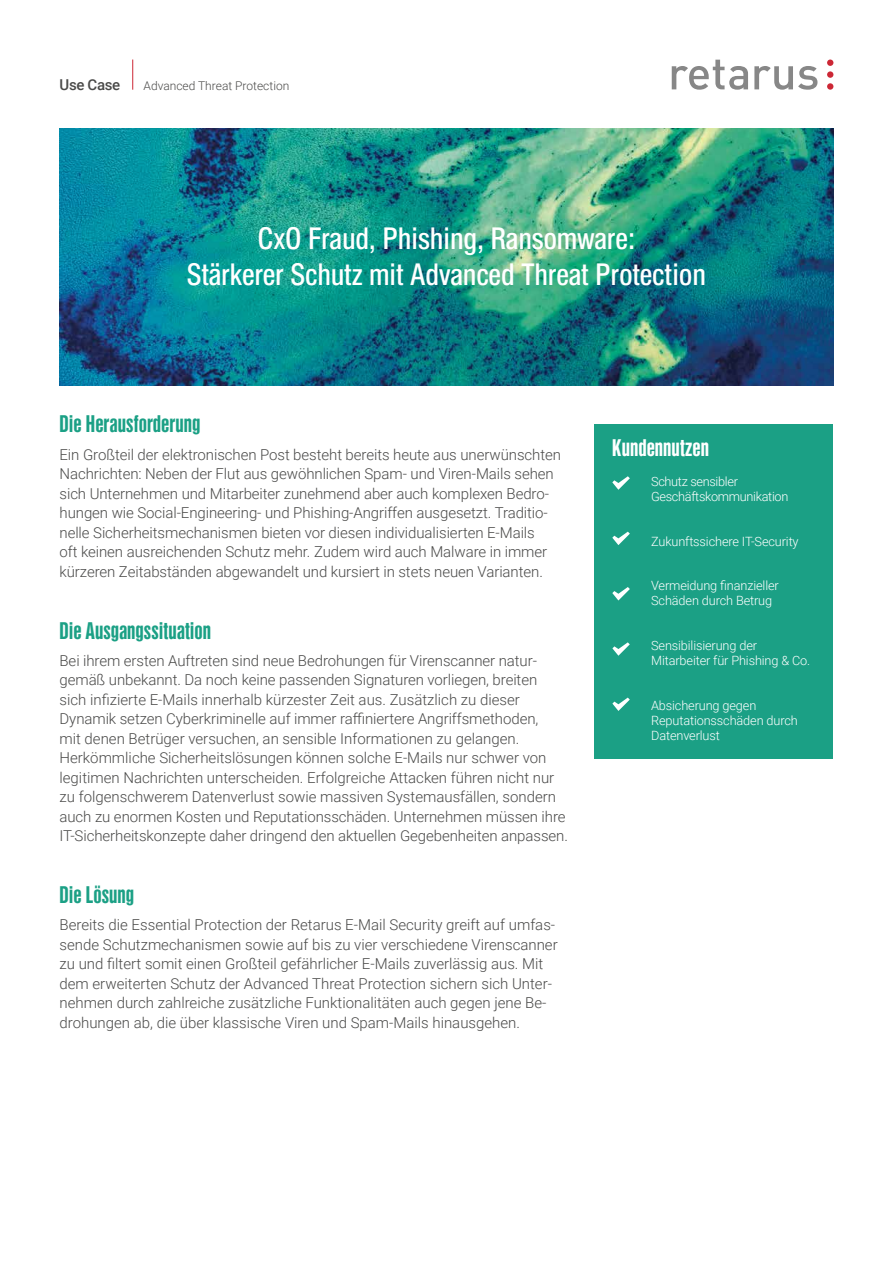
<style>
.page{position:relative;width:893px;height:1263px;background:#fff}
.page>*{position:absolute;margin:0;border:0;box-sizing:border-box;transform-origin:0 0}
.t1{font:500 30px/36px "Newhouse DT Cond";letter-spacing:-.01em;color:#fff;text-align:center}
.t2{font:700 21px "Newhouse DTS Cond";color:#1ba085}
.t3{font:700 21px "Newhouse DTS Cond";color:#fff}
.t4{font:300 15px/19.5px "Roboto";letter-spacing:-.005em;color:#4a4a49}
.t5{font:500 15px "Roboto";letter-spacing:-.02em;color:#4a4a49}
.t6{font:300 12.75px/15px "Roboto";letter-spacing:-.01em;color:#fff}
.t7{font:300 12px "Roboto";color:#4a4a49}
</style>
<div class="page">
<svg style="left:754px;top:66px;width:63px;height:24px"></svg>
<svg style="left:827px;top:60px;width:6px;height:6px"></svg>
<div style="left:827px;top:71px;width:6px;height:7px;background:#cc2735;border-radius:50%"></div>
<div style="left:827px;top:83px;width:6px;height:7px;background:#cc2735;border-radius:50%"></div>
<svg style="left:672px;top:60px;width:76px;height:30px"></svg>
<hr style="left:132px;top:60px;width:1px;height:30px;background:#cc2735">
<div style="left:595px;top:424px;width:238px;height:335px;background:#1ba085"></div>
<svg style="left:612px;top:532px;width:18px;height:13px"></svg>
<svg style="left:612px;top:587px;width:18px;height:13px"></svg>
<svg style="left:612px;top:476px;width:18px;height:14px"></svg>
<svg style="left:612px;top:698px;width:18px;height:13px"></svg>
<svg style="left:612px;top:642px;width:18px;height:14px"></svg>
<img style="left:60px;top:128px;width:773px;height:258px">
<p class="t5" style="left:60px;top:74px;width:62px">Use Case</p>
<p class="t7" style="left:144px;top:77px;width:147px">Advanced Threat Protection</p>
<h1 class="t1" style="left:187px;top:220px;width:521px">CxO Fraud, Phishing, Ransomware:<br>Stärkerer Schutz mit Advanced Threat Protection</h1>
<h2 class="t2" style="left:60px;top:411px;width:142px">Die Herausforderung</h2>
<p class="t4" style="left:60px;top:444px;width:503px">Ein Großteil der elektronischen Post besteht bereits heute aus unerwünschten Nachrichten: Neben der Flut aus gewöhnlichen Spam- und Viren-Mails sehen sich Unternehmen und Mitarbeiter zunehmend aber auch komplexen Bedro&shy;hungen wie Social-Engineering- und Phishing-Angriffen ausgesetzt. Traditio&shy;nelle Sicherheitsmechanismen bieten vor diesen individualisierten E-Mails<br>oft keinen ausreichenden Schutz mehr. Zudem wird auch Malware in immer kürzeren Zeitabständen abgewandelt und kursiert in stets neuen Varianten.</p>
<h2 class="t2" style="left:60px;top:617px;width:153px">Die Ausgangssituation</h2>
<p class="t4" style="left:60px;top:650px;width:510px">Bei ihrem ersten Auftreten sind neue Bedrohungen für Virenscanner natur&shy;gemäß unbekannt. Da noch keine passenden Signaturen vorliegen, breiten<br>sich infizierte E-Mails innerhalb kürzester Zeit aus. Zusätzlich zu dieser Dynamik setzen Cyberkriminelle auf immer raffiniertere Angriffsmethoden,<br>mit denen Betrüger versuchen, an sensible Informationen zu gelangen.<br>Herkömmliche Sicherheitslösungen können solche E‑Mails nur schwer von legitimen Nachrichten unterscheiden. Erfolgreiche Attacken führen nicht nur zu folgenschwerem Datenverlust sowie massiven Systemausfällen, sondern auch zu enormen Kosten und Reputationsschäden. Unternehmen müssen ihre IT-Sicherheitskonzepte daher dringend den aktuellen Gegebenheiten anpassen.</p>
<h2 class="t2" style="left:60px;top:882px;width:76px">Die Lösung</h2>
<p class="t4" style="left:60px;top:915px;width:500px">Bereits die Essential Protection der Retarus E-Mail Security greift auf umfas&shy;sende Schutzmechanismen sowie auf bis zu vier verschiedene Virenscanner zu und filtert somit einen Großteil gefährlicher E-Mails zuverlässig aus. Mit dem erweiterten Schutz der Advanced Threat Protection sichern sich Unter&shy;nehmen durch zahlreiche zusätzliche Funktionalitäten auch gegen jene Be&shy;drohungen ab, die über klassische Viren und Spam-Mails hinausgehen.</p>
<h2 class="t3" style="left:612px;top:435px;width:98px">Kundennutzen</h2>
<p class="t6" style="left:651px;top:473px;width:139px">Schutz sensibler<br>Geschäftskommunikation</p>
<p class="t6" style="left:651px;top:533px;width:149px">Zukunftssichere IT-Security</p>
<p class="t6" style="left:651px;top:578px;width:129px">Vermeidung finanzieller<br>Schäden durch Betrug</p>
<p class="t6" style="left:651px;top:638px;width:161px">Sensibilisierung der<br>Mitarbeiter für Phishing &amp; Co.</p>
<p class="t6" style="left:651px;top:697px;width:148px">Absicherung gegen<br>Reputationsschäden durch<br>Datenverlust</p>
</div>
